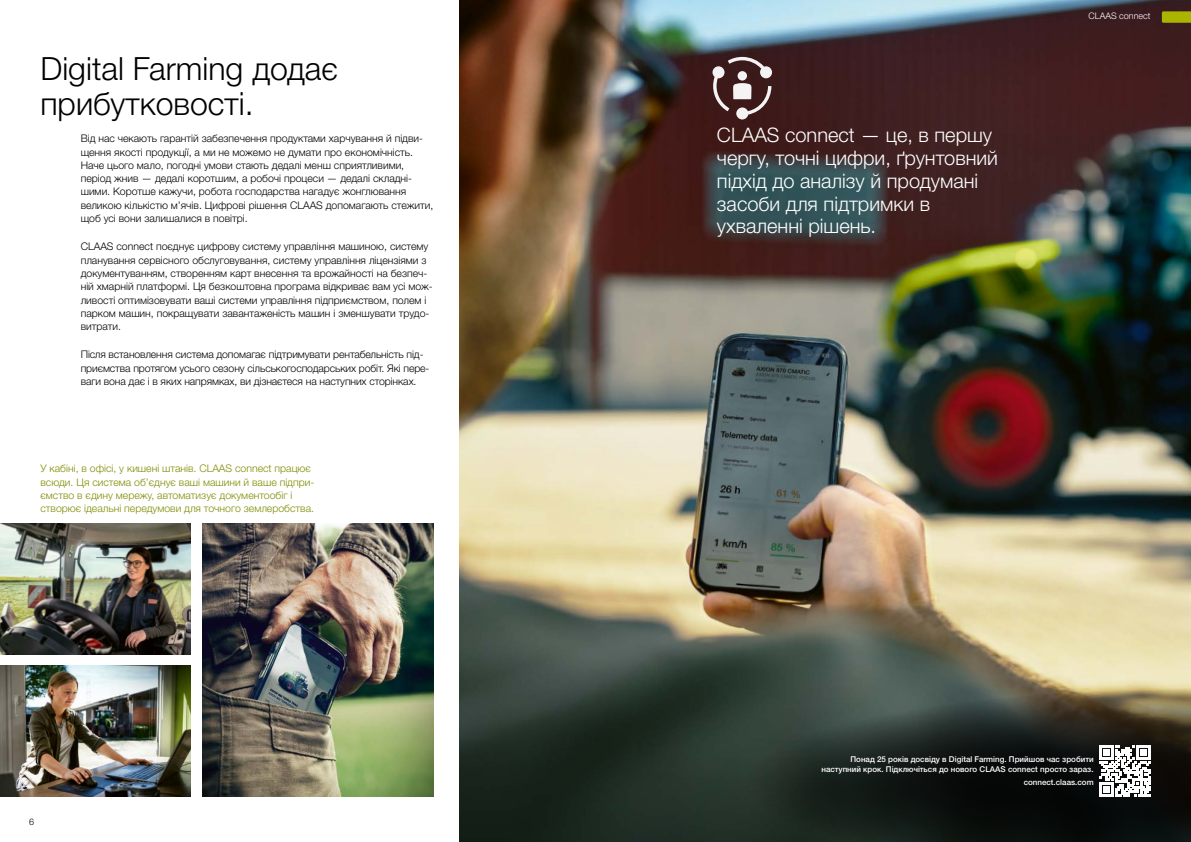
<style>
.page{position:relative;width:1191px;height:842px;background:#fff}
.page>*{position:absolute;margin:0;border:0;box-sizing:border-box;transform-origin:0 0}
.t1{font:300 32px/35px "CLAAS Helvetica Neue";color:#000}
.t2{font:300 20px/22.8px "CLAAS Helvetica Neue";color:#fff}
.t3{font:300 10.5px/13.3px "CLAAS Helvetica Neue";color:#000}
.t4{font:300 10.5px/13.3px "CLAAS Helvetica Neue";color:#818c00}
.t5{font:300 9px "CLAAS Helvetica Neue";color:#fff}
.t6{font:300 9px "CLAAS Helvetica Neue";color:#000}
.t7{font:500 8px/9.5px "CLAAS Helvetica Neue";color:#fff;text-align:right}
</style>
<div class="page">
<img style="left:459px;top:0;width:732px;height:842px">
<img style="left:0;top:666px;width:191px;height:130px">
<img style="left:0;top:523px;width:191px;height:131px">
<img style="left:202px;top:523px;width:232px;height:273px">
<svg style="left:1161px;top:11px;width:30px;height:12px"></svg>
<svg style="left:745px;top:689px;width:446px;height:153px;background:#232922"></svg>
<svg style="left:712px;top:57px;width:60px;height:62px"></svg>
<svg style="left:1099px;top:745px;width:51px;height:51px"></svg>
<h1 class="t1" style="left:40px;top:51px;width:299px">Digital Farming додає прибутковості.</h1>
<p class="t3" style="left:81px;top:132px;width:354px">Від нас чекають гарантій забезпечення продуктами харчування й підви&shy;щення якості продукції, а ми не можемо не думати про економічність.<br>Наче цього мало, погодні умови стають дедалі менш сприятливими, період жнив — дедалі коротшим, а робочі процеси — дедалі складні&shy;шими. Коротше кажучи, робота господарства нагадує жонглювання великою кількістю м’ячів. Цифрові рішення CLAAS допомагають стежити, щоб усі вони залишалися в повітрі.</p>
<p class="t3" style="left:81px;top:240px;width:353px">CLAAS connect поєднує цифрову систему управління машиною, систему планування сервісного обслуговування, систему управління ліцензіями з документуванням, створенням карт внесення та врожайності на безпеч&shy;ній хмарній платформі. Ця безкоштовна програма відкриває вам усі мож&shy;ливості оптимізовувати ваші системи управління підприємством, полем і парком машин, покращувати завантаженість машин і зменшувати трудо&shy;витрати.</p>
<p class="t3" style="left:81px;top:348px;width:350px">Після встановлення система допомагає підтримувати рентабельність під&shy;приємства протягом усього сезону сільськогосподарських робіт. Які пере&shy;ваги вона дає і в яких напрямках, ви дізнаєтеся на наступних сторінках.</p>
<p class="t4" style="left:40px;top:462px;width:275px">У кабіні, в офісі, у кишені штанів. CLAAS connect працює всюди. Ця система об’єднує ваші машини й ваше підпри&shy;ємство в єдину мережу, автоматизує документообіг і створює ідеальні передумови для точного землеробства.</p>
<p class="t6" style="left:29px;top:816px;width:7px">6</p>
<h2 class="t2" style="left:717px;top:124px;width:282px">CLAAS connect — це, в першу чергу, точні цифри, ґрунтовний підхід до аналізу й продумані засоби для підтримки в ухваленні рішень.</h2>
<p class="t5" style="left:1088px;top:10px;width:64px">CLAAS connect</p>
<p class="t7" style="left:821px;top:755px;width:274px">Понад 25 років досвіду в Digital Farming. Прийшов час зробити наступний крок. Підключіться до нового CLAAS connect просто зараз.</p>
<p class="t7" style="left:1023px;top:778px;width:71px">connect.claas.com</p>
</div>
